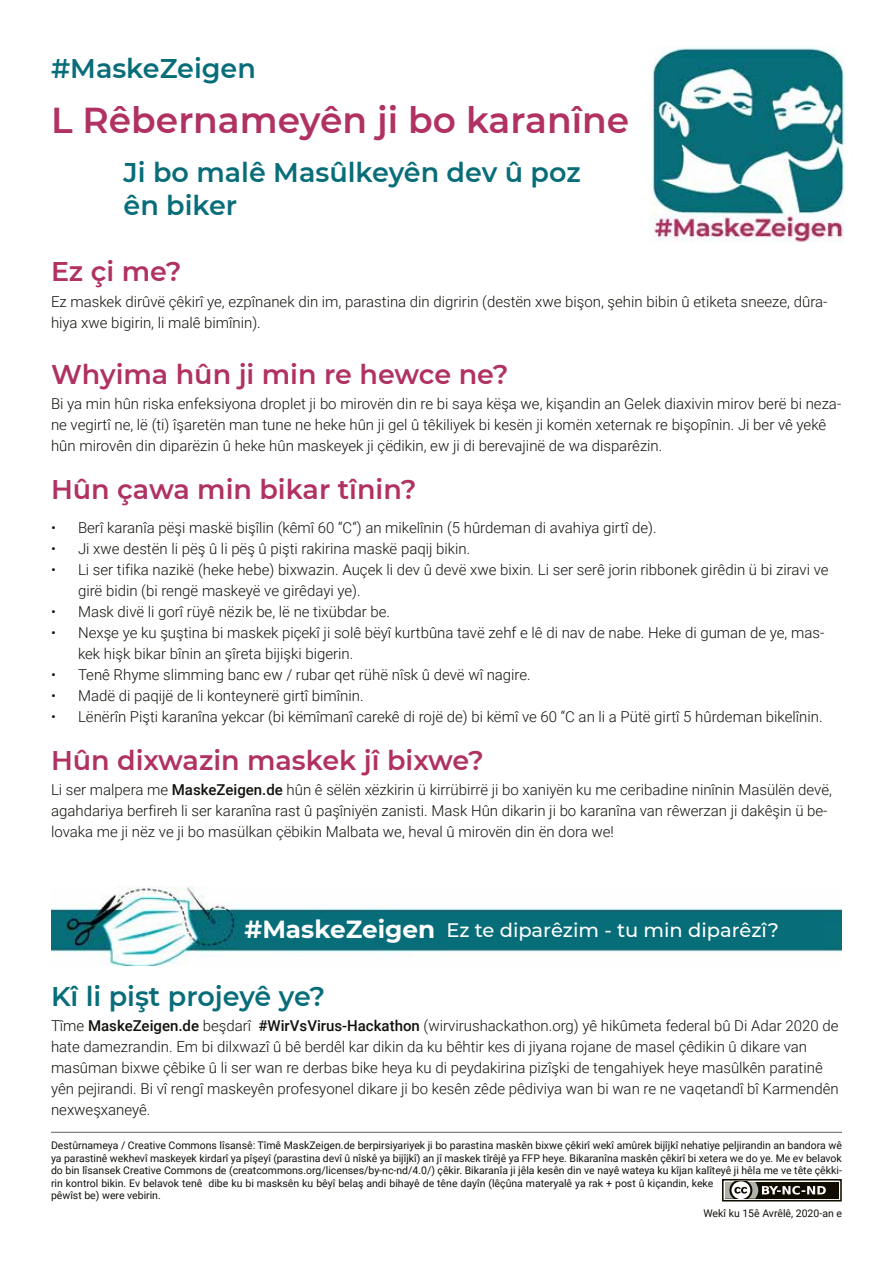
<style>
.page{position:relative;width:893px;height:1263px;background:#fff}
.page>*{position:absolute;margin:0;border:0;box-sizing:border-box;transform-origin:0 0}
.t1{font:600 36px "Montserrat";color:#b03162}
.t2{font:600 27px "Montserrat";color:#b03162}
.t3{font:600 27px/32.4px "Montserrat";color:#076d78}
.t4{font:500 19.5px "Montserrat";color:#fff}
.t5{font:300 15px/21px "Roboto";color:#12120d}
.t6{font:10.5px/12.6px "Roboto";color:#12120d}
.s1{font-weight:500}
.s2{font-weight:700;font-size:24.75px}
</style>
<div class="page">
<img style="left:51px;top:887px;width:791px;height:78px">
<div style="left:722px;top:1179px;width:120px;height:22px;border:2px solid #100c00"></div>
<div style="left:725px;top:1182px;width:114px;height:16px;background:#100c00"></div>
<svg style="left:722px;top:1179px;width:104px;height:23px"></svg>
<hr style="left:51px;top:1132px;width:791px;height:1px;background:#6f7070">
<img style="left:650px;top:48px;width:194px;height:194px">
<div style="left:238px;top:913px;width:585px;height:35px;background:#076d78"></div>
<h2 class="t3" style="left:51px;top:51px;width:206px">#MaskeZeigen</h2>
<h1 class="t1" style="left:51px;top:95px;width:580px">L Rêbernameyên ji bo karanîne</h1>
<h2 class="t3" style="left:124px;top:155px;width:459px">Ji bo malê Masûlkeyên dev û poz ên biker</h2>
<h2 class="t2" style="left:51px;top:253px;width:132px">Ez çi me?</h2>
<p class="t5" style="left:51px;top:290px;width:778px">Ez maskek dirûvë çêkirî ye, ezpînanek din im, parastina din digririn (destën xwe bişon, şehin bibin û etiketa sneeze, dûra&shy;hiya xwe bigirin, li malê bimînin).</p>
<h2 class="t2" style="left:51px;top:355px;width:459px">Whyima hûn ji min re hewce ne?</h2>
<p class="t5" style="left:51px;top:393px;width:792px">Bi ya min hûn riska enfeksiyona droplet ji bo mirovën din re bi saya këşa we, kişandin an Gelek diaxivin mirov berë bi neza&shy;ne vegirtî ne, lë (ti) îşaretën man tune ne heke hûn ji gel û têkiliyek bi kesën ji komën xeternak re bişopînin. Ji ber vê yekê hûn mirovên din diparëzin û heke hûn maskeyek ji çëdikin, ew ji di berevajinë de wa disparêzin.</p>
<h2 class="t2" style="left:51px;top:470px;width:367px">Hûn çawa min bikar tînin?</h2>
<p class="t5" style="left:51px;top:517px;width:607px">• Berî karanîa pëşi maskë bişîlin (kêmî 60 “C“) an mikelînin (5 hûrdeman di avahiya girtî de).</p>
<p class="t5" style="left:51px;top:538px;width:421px">• Ji xwe destën li pëş û li pëş û pişti rakirina maskë paqij bikin.</p>
<p class="t5" style="left:78px;top:559px;width:752px;text-indent:-27px">• Li ser tifika nazikë (heke hebe) bixwazin. Auçek li dev û devë xwe bixin. Li ser serê jorin ribbonek girêdin ü bi ziravi ve girë bidin (bi rengë maskeyë ve girêdayi ye).</p>
<p class="t5" style="left:51px;top:601px;width:340px">• Mask divë li gorî rüyê nëzik be, lë ne tixübdar be.</p>
<p class="t5" style="left:78px;top:622px;width:748px;text-indent:-27px">• Nexşe ye ku şuştina bi maskek piçekî ji solê bëyî kurtbûna tavë zehf e lê di nav de nabe. Heke di guman de ye, mas&shy;kek hişk bikar bînin an şîreta bijişki bigerin.</p>
<p class="t5" style="left:51px;top:664px;width:481px">• Tenê Rhyme slimming banc ew / rubar qet rühë nîsk û devë wî nagire.</p>
<p class="t5" style="left:51px;top:685px;width:314px">• Madë di paqijë de li konteynerë girtî bimînin.</p>
<p class="t5" style="left:51px;top:706px;width:773px">• Lënërîn Pişti karanîna yekcar (bi këmîmanî carekê di rojë de) bi këmî ve 60 “C an li a Pütë girtî 5 hûrdeman bikelînin.</p>
<h2 class="t2" style="left:51px;top:741px;width:434px">Hûn dixwazin maskek jî bixwe?</h2>
<p class="t5" style="left:51px;top:779px;width:782px">Li ser malpera me <span class="s1">MaskeZeigen.de</span> hûn ê sëlën xëzkirin ü kirrübirrë ji bo xaniyën ku me ceribadine ninînin Masülën devë, agahdariya berfireh li ser karanîna rast û paşîniyën zanisti. Mask Hûn dikarin ji bo karanîna van rêwerzan ji dakêşin ü be&shy;lovaka me ji nëz ve ji bo masülkan çëbikin Malbata we, heval û mirovën din ën dora we!</p>
<h3 class="t4" style="left:244px;top:916px;width:536px"><span class="s2">#MaskeZeigen</span> Ez te diparêzim - tu min diparêzî?</h3>
<h2 class="t3" style="left:51px;top:979px;width:276px">Kî li pişt projeyê ye?</h2>
<p class="t5" style="left:51px;top:1015px;width:789px">Tîme <span class="s1">MaskeZeigen.de</span> beşdarî <span class="s1">#WirVsVirus-Hackathon</span> (wirvirushackathon.org) yê hikûmeta federal bû Di Adar 2020 de hate damezrandin. Em bi dilxwazî û bê berdêl kar dikin da ku bêhtir kes di jiyana rojane de masel çêdikin û dikare van masûman bixwe çêbike û li ser wan re derbas bike heya ku di peydakirina pizîşki de tengahiyek heye masûlkên paratinê yên pejirandi. Bi vî rengî maskeyên profesyonel dikare ji bo kesên zêde pêdiviya wan bi wan re ne vaqetandî bî Karmendên nexweşxaneyê.</p>
<p class="t6" style="left:51px;top:1138px;width:792px">Destûrnameya / Creative Commons lîsansê: Tîmê MaskZeigen.de berpirsiyariyek ji bo parastina maskên bixwe çêkirî wekî amûrek bijîjkî nehatiye peljirandin an bandora wê ya parastinê wekhevî maskeyek kirdarî ya pîşeyî (parastina devî û nîskê ya bijîjkî) an jî maskek tîrêjê ya FFP heye. Bikaranîna maskên çêkirî bi xetera we do ye. Me ev belavok do bin lîsansek Creative Commons de (creatcommons.org/licenses/by-nc-nd/4.0/) çêkir. Bikaranîa ji jêla kesên din ve nayê wateya ku kîjan kalîteyê ji hêla me ve tête çêkki&shy;rin kontrol bikin. Ev belavok tenê dibe ku bi masksên ku bêyî belaş andi bihayê de têne dayîn (lêçûna materyalê ya rak + post û kiçandin, keke<br>pêwîst be) were vebirin.</p>
<p class="t6" style="left:703px;top:1207px;width:140px">Wekî ku 15ê Avrêlê, 2020-an e</p>
</div>
